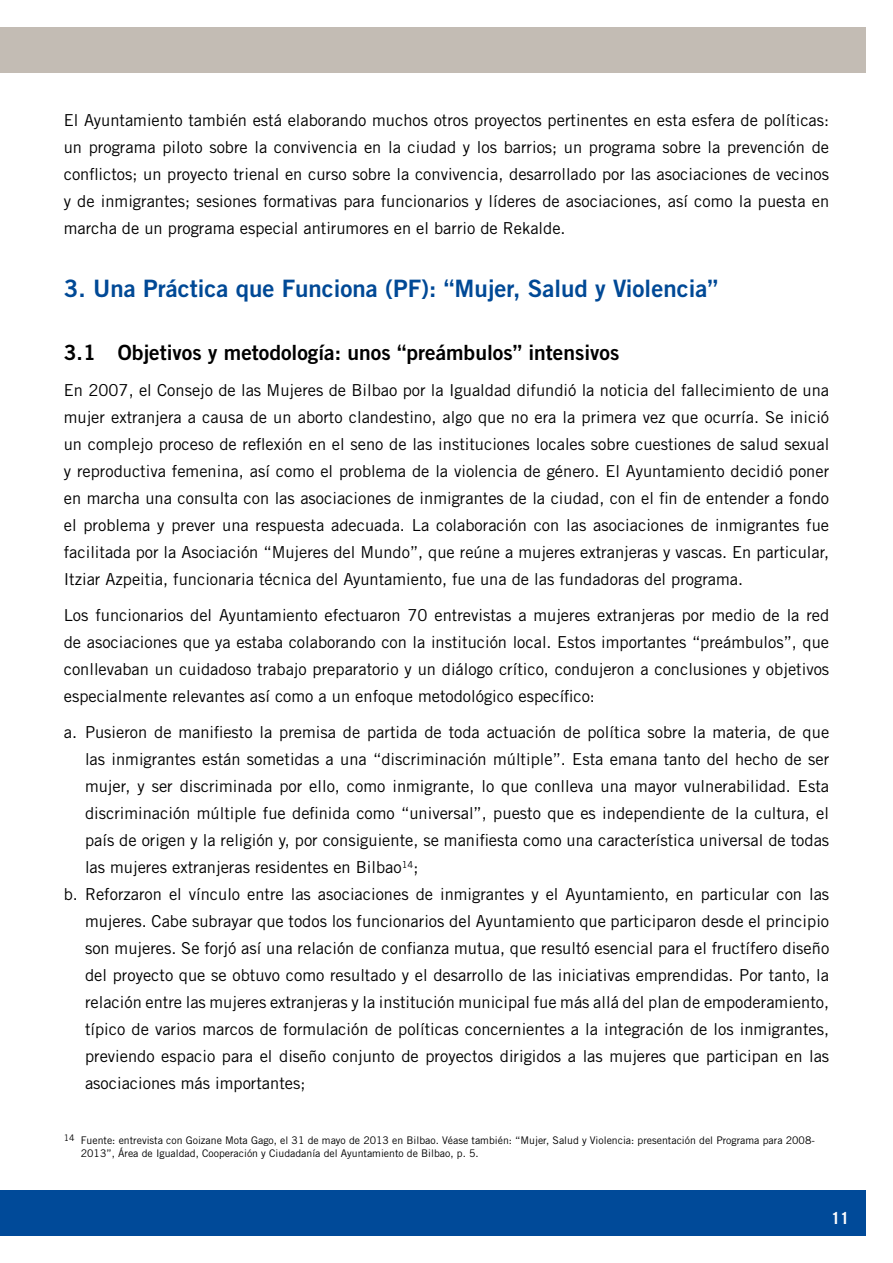
<style>
.page{position:relative;width:893px;height:1263px;background:#fff}
.page>*{position:absolute;margin:0;border:0;box-sizing:border-box;transform-origin:0 0}
.t1{font:24px "Trade Gothic Bold Two";color:#004996}
.t2{font:21px "Trade Gothic Bold Two";color:#000}
.t3{font:16.5px/27px "Trade Gothic";color:#000;text-align:justify}
.t4{font:700 16.5px "Trade Gothic";color:#fff}
.t5{font:10.5px/12.6px "Trade Gothic";color:#000}
</style>
<div class="page">
<div style="left:0;top:1191px;width:865px;height:45px;background:#004a99"></div>
<div style="left:0;top:27px;width:865px;height:45px;background:#c3bcb4"></div>
<p class="t3" style="left:64px;top:106px;width:767px">El Ayuntamiento también está elaborando muchos otros proyectos pertinentes en esta esfera de políticas: un programa piloto sobre la convivencia en la ciudad y los barrios; un programa sobre la prevención de conflictos; un proyecto trienal en curso sobre la convivencia, desarrollado por las asociaciones de vecinos y de inmigrantes; sesiones formativas para funcionarios y líderes de asociaciones, así como la puesta en marcha de un programa especial antirumores en el barrio de Rekalde.</p>
<h1 class="t1" style="left:64px;top:274px;width:656px">3. Una Práctica que Funciona (PF): “Mujer, Salud y Violencia”</h1>
<p class="t2" style="left:64px;top:339px;width:557px">3.1 Objetivos y metodología: unos “preámbulos” intensivos</p>
<p class="t3" style="left:64px;top:376px;width:767px">En 2007, el Consejo de las Mujeres de Bilbao por la Igualdad difundió la noticia del fallecimiento de una mujer extranjera a causa de un aborto clandestino, algo que no era la primera vez que ocurría. Se inició un complejo proceso de reflexión en el seno de las instituciones locales sobre cuestiones de salud sexual y reproductiva femenina, así como el problema de la violencia de género. El Ayuntamiento decidió poner en marcha una consulta con las asociaciones de inmigrantes de la ciudad, con el fin de entender a fondo el problema y prever una respuesta adecuada. La colaboración con las asociaciones de inmigrantes fue facilitada por la Asociación “Mujeres del Mundo”, que reúne a mujeres extranjeras y vascas. En particular, Itziar Azpeitia, funcionaria técnica del Ayuntamiento, fue una de las fundadoras del programa.</p>
<p class="t3" style="left:64px;top:601px;width:767px">Los funcionarios del Ayuntamiento efectuaron 70 entrevistas a mujeres extranjeras por medio de la red de asociaciones que ya estaba colaborando con la institución local. Estos importantes “preámbulos”, que conllevaban un cuidadoso trabajo preparatorio y un diálogo crítico, condujeron a conclusiones y objetivos especialmente relevantes así como a un enfoque metodológico específico:</p>
<p class="t3" style="left:64px;top:718px;width:767px">a. Pusieron de manifiesto la premisa de partida de toda actuación de política sobre la materia, de que</p>
<p class="t3" style="left:85px;top:745px;width:746px">las inmigrantes están sometidas a una “discriminación múltiple”. Esta emana tanto del hecho de ser</p>
<p class="t3" style="left:85px;top:772px;width:745px">mujer, y ser discriminada por ello, como inmigrante, lo que conlleva una mayor vulnerabilidad. Esta</p>
<p class="t3" style="left:85px;top:799px;width:746px">discriminación múltiple fue definida como “universal”, puesto que es independiente de la cultura, el</p>
<p class="t3" style="left:85px;top:826px;width:746px">país de origen y la religión y, por consiguiente, se manifiesta como una característica universal de todas</p>
<p class="t3" style="left:85px;top:853px;width:335px">las mujeres extranjeras residentes en Bilbao<sup>14</sup>;</p>
<p class="t3" style="left:64px;top:880px;width:767px">b. Reforzaron el vínculo entre las asociaciones de inmigrantes y el Ayuntamiento, en particular con las</p>
<p class="t3" style="left:85px;top:907px;width:746px">mujeres. Cabe subrayar que todos los funcionarios del Ayuntamiento que participaron desde el principio</p>
<p class="t3" style="left:85px;top:934px;width:746px">son mujeres. Se forjó así una relación de confianza mutua, que resultó esencial para el fructífero diseño</p>
<p class="t3" style="left:85px;top:961px;width:746px">del proyecto que se obtuvo como resultado y el desarrollo de las iniciativas emprendidas. Por tanto, la</p>
<p class="t3" style="left:85px;top:988px;width:746px">relación entre las mujeres extranjeras y la institución municipal fue más allá del plan de empoderamiento,</p>
<p class="t3" style="left:85px;top:1015px;width:746px">típico de varios marcos de formulación de políticas concernientes a la integración de los inmigrantes,</p>
<p class="t3" style="left:85px;top:1042px;width:746px">previendo espacio para el diseño conjunto de proyectos dirigidos a las mujeres que participan en las</p>
<p class="t3" style="left:85px;top:1069px;width:222px">asociaciones más importantes;</p>
<p class="t5" style="left:81px;top:1134px;width:736px;text-indent:-17px"><sup>14</sup> Fuente: entrevista con Goizane Mota Gago, el 31 de mayo de 2013 en Bilbao. Véase también: “Mujer, Salud y Violencia: presentación del Programa para 2008-<br>2013”, Área de Igualdad, Cooperación y Ciudadanía del Ayuntamiento de Bilbao, p. 5.</p>
<p class="t4" style="left:831px;top:1208px;width:20px">11</p>
</div>
